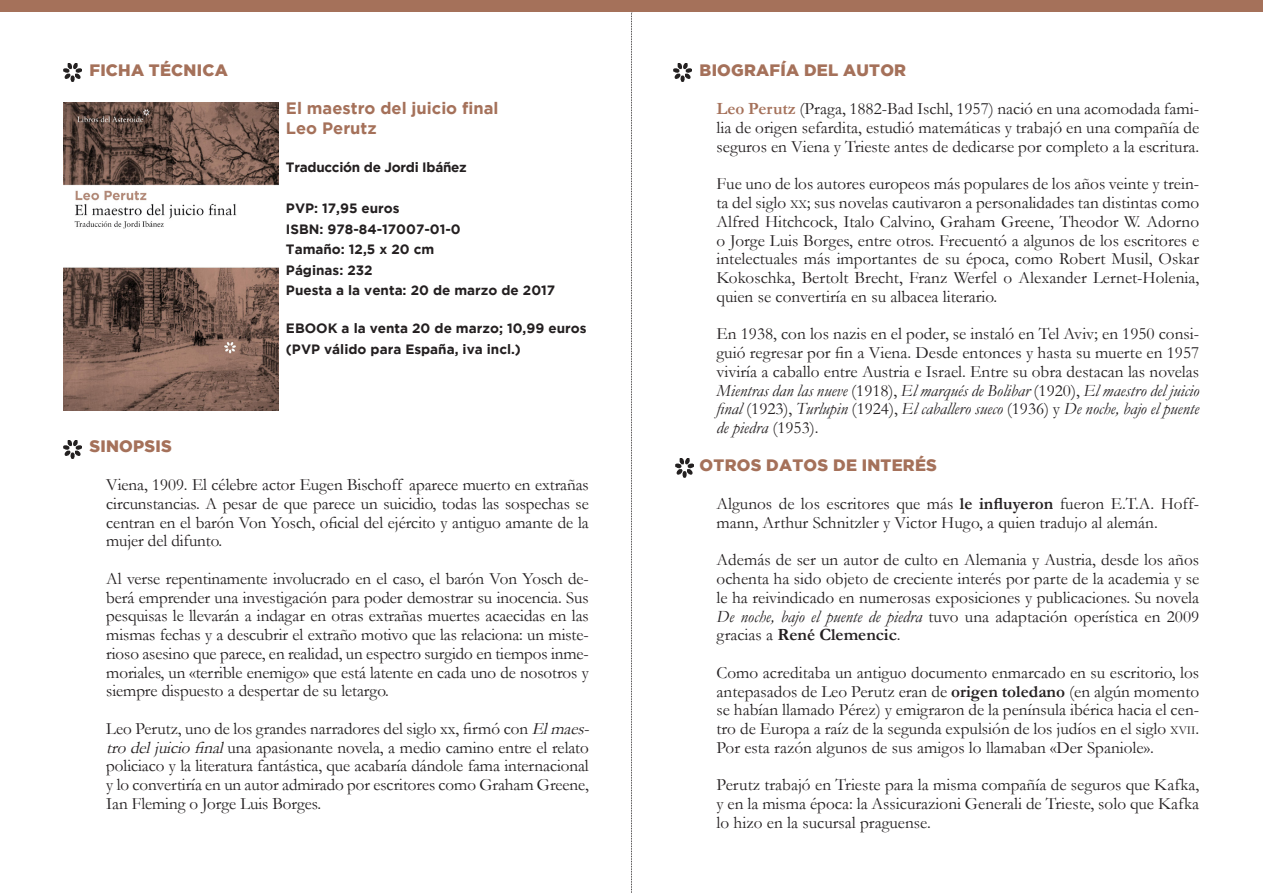
<style>
.page{position:relative;width:1263px;height:893px;background:#fff}
.page>*{position:absolute;margin:0;border:0;box-sizing:border-box;transform-origin:0 0}
.t1{font:17.25px/18.8px "Garamond";color:#231f20;text-align:justify}
.t2{font:900 16.5px "Gotham";letter-spacing:.015em;color:#a5715a}
.t3{font:700 16.5px "Gotham";color:#a5715a}
.t4{font:700 13.5px "Gotham";color:#231f20}
.t5{font:700 13.5px "Gotham";letter-spacing:-.02em;color:#231f20}
.s1{font-style:italic}
.s2{font-weight:700;color:#a5715a}
.s3{font-size:12.15px}
.s4{font-weight:700}
</style>
<div class="page">
<svg style="left:631px;top:12px;width:1px;height:881px"></svg>
<div style="left:0;top:0;width:1263px;height:12px;background:#a5715a"></div>
<img style="left:673px;top:63px;width:18px;height:19px">
<img style="left:63px;top:63px;width:18px;height:19px">
<img style="left:63px;top:440px;width:18px;height:19px">
<img style="left:64px;top:102px;width:215px;height:308px">
<img style="left:675px;top:459px;width:18px;height:19px">
<p class="t2" style="left:89px;top:61px;width:140px">FICHA TÉCNICA</p>
<p class="t3" style="left:286px;top:99px;width:214px">El maestro del juicio final</p>
<p class="t3" style="left:286px;top:119px;width:92px">Leo Perutz</p>
<p class="t5" style="left:286px;top:160px;width:182px">Traducción de Jordi Ibáñez</p>
<p class="t4" style="left:286px;top:201px;width:115px">PVP: 17,95 euros</p>
<p class="t4" style="left:286px;top:221px;width:176px">ISBN: 978-84-17007-01-0</p>
<p class="t4" style="left:286px;top:242px;width:150px">Tamaño: 12,5 x 20 cm</p>
<p class="t4" style="left:286px;top:262px;width:88px">Páginas: 232</p>
<p class="t4" style="left:286px;top:282px;width:271px">Puesta a la venta: 20 de marzo de 2017</p>
<p class="t4" style="left:286px;top:321px;width:302px">EBOOK a la venta 20 de marzo; 10,99 euros</p>
<p class="t4" style="left:286px;top:341px;width:236px">(PVP válido para España, iva incl.)</p>
<p class="t2" style="left:89px;top:437px;width:84px">SINOPSIS</p>
<p class="t1" style="left:106px;top:475px;width:484px">Viena, 1909. El célebre actor Eugen Bischoff aparece muerto en extrañas circunstancias. A pesar de que parece un suicidio, todas las sospechas se centran en el barón Von Yosch, oficial del ejército y antiguo amante de la mujer del difunto.</p>
<p class="t1" style="left:106px;top:569px;width:484px">Al verse repentinamente involucrado en el caso, el barón Von Yosch de&shy;berá emprender una investigación para poder demostrar su inocencia. Sus pesquisas le llevarán a indagar en otras extrañas muertes acaecidas en las mismas fechas y a descubrir el extraño motivo que las relaciona: un miste&shy;rioso asesino que parece, en realidad, un espectro surgido en tiempos inme&shy;moriales, un «terrible enemigo» que está latente en cada uno de nosotros y siempre dispuesto a despertar de su letargo.</p>
<p class="t1" style="left:106px;top:719px;width:489px;text-align:left">Leo Perutz, uno de los grandes narradores del siglo xx, firmó con <span class="s1">Elmaes&shy;trodeljuiciofinal</span>una apasionante novela, a medio camino entre el relato policiaco y la literatura fantástica, que acabaría dándole fama internacional y lo convertiría en un autor admirado por escritores como Graham Greene, Ian Fleming o Jorge Luis Borges.</p>
<p class="t2" style="left:700px;top:61px;width:208px">BIOGRAFÍA DEL AUTOR</p>
<p class="t1" style="left:716px;top:99px;width:484px"><span class="s2">Leo Perutz</span> (Praga, 1882-Bad Ischl, 1957) nació en una acomodada fami&shy;lia de origen sefardita, estudió matemáticas y trabajó en una compañía de seguros en Viena y Trieste antes de dedicarse por completo a la escritura.</p>
<p class="t1" style="left:716px;top:174px;width:484px">Fue uno de los autores europeos más populares de los años veinte y trein&shy;ta del siglo <span class="s3">XX</span>; sus novelas cautivaron a personalidades tan distintas como Alfred Hitchcock, Italo Calvino, Graham Greene, Theodor W. Adorno o Jorge Luis Borges, entre otros. Frecuentó a algunos de los escritores e intelectuales más importantes de su época, como Robert Musil, Oskar Kokoschka, Bertolt Brecht, Franz Werfel o Alexander Lernet-Holenia, quien se convertiría en su albacea literario.</p>
<p class="t1" style="left:716px;top:324px;width:484px">En 1938, con los nazis en el poder, se instaló en Tel Aviv; en 1950 consi&shy;guió regresar por fin a Viena. Desde entonces y hasta su muerte en 1957 viviría a caballo entre Austria e Israel. Entre su obra destacan las novelas <span class="s1">Mientras dan las nueve</span> (1918), <span class="s1">El marqués de Bolibar</span> (1920), <span class="s1">El maestro del juicio final</span> (1923), <span class="s1">Turlupin</span> (1924), <span class="s1">El caballero sueco</span> (1936) y <span class="s1">De noche, bajo el puente de piedra</span> (1953).</p>
<p class="t2" style="left:700px;top:455px;width:239px">OTROS DATOS DE INTERÉS</p>
<p class="t1" style="left:716px;top:494px;width:484px">Algunos de los escritores que más <span class="s4">le influyeron</span> fueron E.T.A. Hoff&shy;mann, Arthur Schnitzler y Victor Hugo, a quien tradujo al alemán.</p>
<p class="t1" style="left:716px;top:550px;width:484px">Además de ser un autor de culto en Alemania y Austria, desde los años ochenta ha sido objeto de creciente interés por parte de la academia y se le ha reivindicado en numerosas exposiciones y publicaciones. Su novela <span class="s1">De noche, bajo el puente de piedra</span> tuvo una adaptación operística en 2009 gracias a <span class="s4">René Clemencic</span>.</p>
<p class="t1" style="left:716px;top:663px;width:484px">Como acreditaba un antiguo documento enmarcado en su escritorio, los antepasados de Leo Perutz eran de <span class="s4">origen toledano</span> (en algún momento se habían llamado Pérez) y emigraron de la península ibérica hacia el cen&shy;tro de Europa a raíz de la segunda expulsión de los judíos en el siglo <span class="s3">XVII</span>.</p>
<p class="t1" style="left:716px;top:738px;width:439px">Por esta razón algunos de sus amigos lo llamaban «Der Spaniole».</p>
<p class="t1" style="left:716px;top:775px;width:484px">Perutz trabajó en Trieste para la misma compañía de seguros que Kafka, y en la misma época: la Assicurazioni Generali de Trieste, solo que Kafka lo hizo en la sucursal praguense.</p>
</div>
